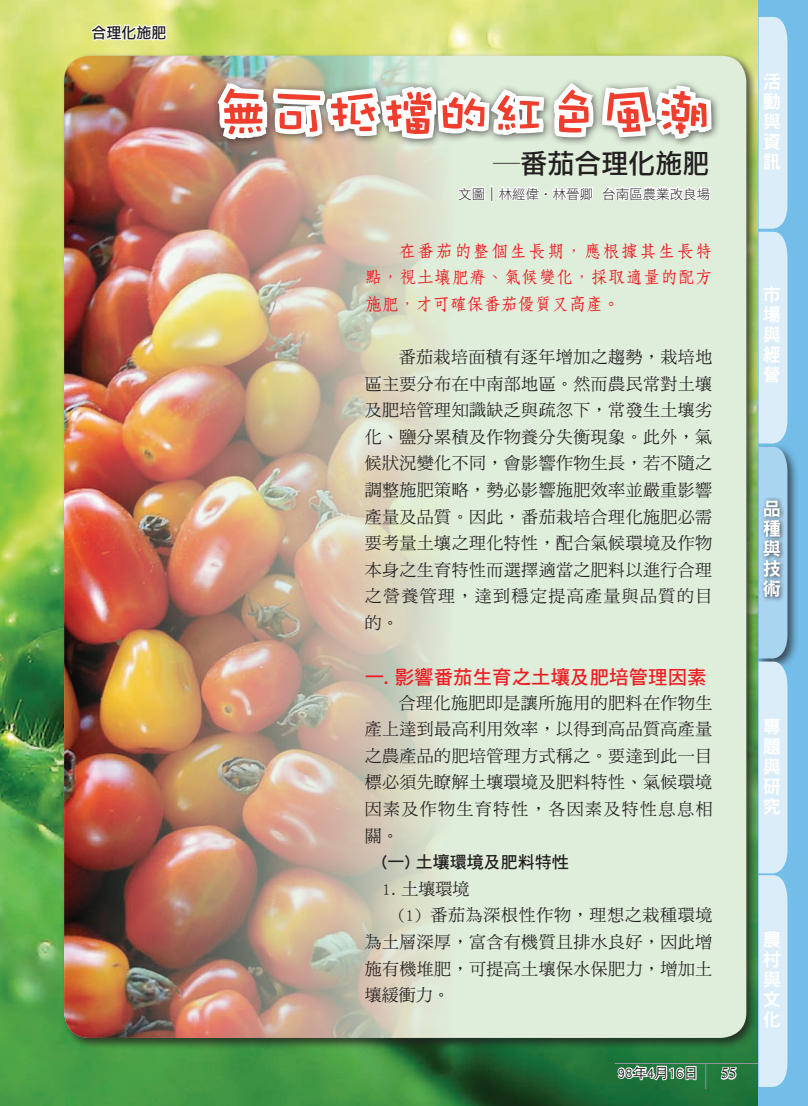
<style>
.page{position:relative;width:808px;height:1106px;background:#fff}
.page>*{position:absolute;margin:0;border:0;box-sizing:border-box;transform-origin:0 0}
.內文{font:54px "DF Wa Wa Std W7";letter-spacing:.02em;color:#ef3e2e}
.內文-2{font:27px "DF Li Hei Std W5";color:#231f20}
.內文-3{font:19.5px "DF Hei Std W7";color:#ee1d23}
.段落樣式3{font:18.15px/20.1px "DF Hei Std W9";color:#fff;text-align:justify}
.內文-4{font:16.95px/26.5px "DF Ming Std W5";letter-spacing:.025em;color:#231f20;text-align:justify}
.內文-5{font:16.95px/26.5px "DF Fang Song Std W6";letter-spacing:.025em;color:#ee1d23;text-align:justify}
.內文-6{font:16.95px "DF Hei Std W7";color:#231f20}
.正常{font:15px "DF Li Hei Std W5";color:#231f20}
.t1{font:15px "Calisto";color:#231f20}
.正常-2{font:13.95px "DF Hei Std W5";color:#231f20}
.內文-7{font:13.5px "DF Li Hei Std W3";color:#231f20}
</style>
<div class="page">
<img style="left:0;top:0;width:758px;height:1106px">
<div style="left:61px;top:53px;width:697px;height:996px;background:#231f20;opacity:.75"></div>
<div style="left:64px;top:56px;width:682px;height:981px;background:#dfeedb;border-radius:26px"></div>
<img style="left:64px;top:56px;width:377px;height:981px">
<div style="left:758px;top:0;width:50px;height:1106px;background:#73bde9"></div>
<div style="left:755px;top:443px;width:45px;height:227px;background:#231f20;opacity:.75"></div>
<svg style="left:759px;top:17px;width:28px;height:1070px;background:#cbe2f2"></svg>
<svg style="left:89px;top:21px;width:79px;height:22px"></svg>
<div style="left:211px;top:76px;width:508px;height:71px;background:#231f20;opacity:.75"></div>
<svg style="left:212px;top:0;width:504px;height:144px"></svg>
<svg style="left:457px;top:186px;width:28px;height:15px"></svg>
<div style="left:490px;top:186px;width:3px;height:15px;border:2px solid #fff"></div>
<svg style="left:498px;top:186px;width:213px;height:15px"></svg>
<svg style="left:616px;top:1054px;width:82px;height:30px"></svg>
<svg style="left:719px;top:1065px;width:19px;height:15px"></svg>
<hr style="left:615px;top:1063px;width:143px;height:1px;background:#939598">
<svg style="left:705px;top:1064px;width:1px;height:25px"></svg>
<p class="正常" style="left:91px;top:24px;width:76px">合理化施肥</p>
<p class="內文" style="left:216px;top:83px;width:496px">無可抵擋的紅色風潮</p>
<p class="內文-2" style="left:493px;top:149px;width:217px">─番茄合理化施肥</p>
<p class="內文-7" style="left:458px;top:186px;width:253px">文圖｜林經偉‧林晉卿 台南區農業改良場</p>
<p class="內文-5" style="left:365px;top:237px;width:349px;text-indent:34px">在番茄的整個生長期，應根據其生長特點，視土壤肥瘠、氣候變化，採取適量的配方施肥，才可確保番茄優質又高產。</p>
<p class="內文-4" style="left:365px;top:343px;width:349px;text-indent:34px">番茄栽培面積有逐年增加之趨勢，栽培地區主要分布在中南部地區。然而農民常對土壤及肥培管理知識缺乏與疏忽下，常發生土壤劣化、鹽分累積及作物養分失衡現象。此外，氣候狀況變化不同，會影響作物生長，若不隨之調整施肥策略，勢必影響施肥效率並嚴重影響產量及品質。因此，番茄栽培合理化施肥必需要考量土壤之理化特性，配合氣候環境及作物本身之生育特性而選擇適當之肥料以進行合理之營養管理，達到穩定提高產量與品質的目的。</p>
<p class="內文-3" style="left:365px;top:666px;width:344px">一. 影響番茄生育之土壤及肥培管理因素</p>
<p class="內文-4" style="left:365px;top:689px;width:349px;text-indent:34px">合理化施肥即是讓所施用的肥料在作物生產上達到最高利用效率，以得到高品質高產量之農產品的肥培管理方式稱之。要達到此一目標必須先瞭解土壤環境及肥料特性、氣候環境因素及作物生育特性，各因素及特性息息相關。</p>
<p class="內文-6" style="left:382px;top:853px;width:189px">(一) 土壤環境及肥料特性</p>
<p class="內文-4" style="left:382px;top:875px;width:89px">1. 土壤環境</p>
<p class="內文-4" style="left:365px;top:901px;width:349px;text-indent:34px">(1) 番茄為深根性作物，理想之栽種環境為土層深厚，富含有機質且排水良好，因此增施有機堆肥，可提高土壤保水保肥力，增加土壤緩衝力。</p>
<p class="正常-2" style="left:618px;top:1065px;width:82px">98年4月16日</p>
<p class="t1" style="left:721px;top:1064px;width:17px">55</p>
<p class="段落樣式3" style="left:763px;top:71px;width:19px">活動與資訊</p>
<p class="段落樣式3" style="left:763px;top:284px;width:19px">市場與經營</p>
<p class="段落樣式3" style="left:763px;top:498px;width:19px">品種與技術</p>
<p class="段落樣式3" style="left:763px;top:715px;width:19px">專題與研究</p>
<p class="段落樣式3" style="left:763px;top:929px;width:19px">農村與文化</p>
<p class="段落樣式3" style="left:763px;top:930px;width:19px">活動</p>
<p class="段落樣式3" style="left:763px;top:990px;width:19px">資訊</p>
</div>
